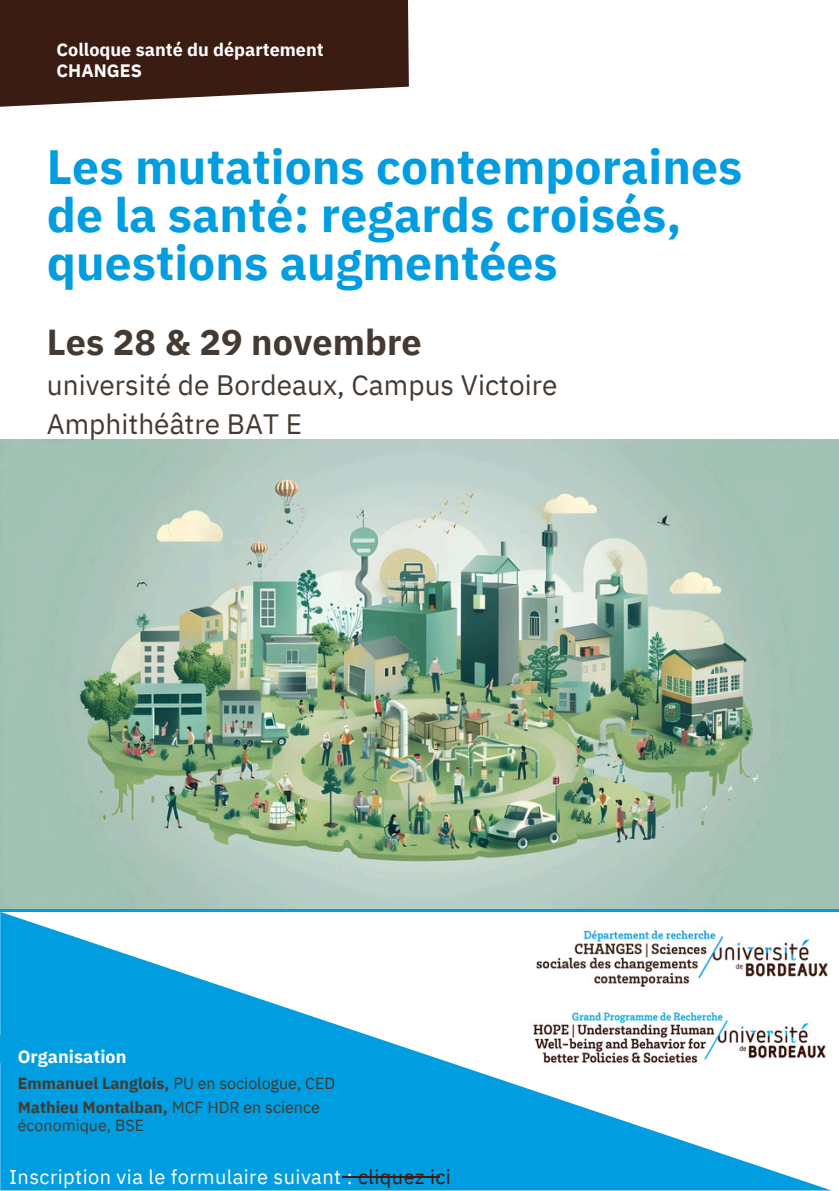
<style>
.page{position:relative;width:839px;height:1191px;background:#fff}
.page>*{position:absolute;margin:0;border:0;box-sizing:border-box;transform-origin:0 0}
.t1{font:700 48px/48px "IBM Plex Sans";color:#009de0}
.t2{font:700 36px "IBM Plex Sans";color:#443a31}
.t3{font:28px/39px "IBM Plex Sans";color:#443a31}
.t4{font:20px "IBM Plex Sans";letter-spacing:.02em;color:#fff}
.t5{font:700 18px/21px "IBM Plex Sans";color:#fff}
.t6{font:700 16px/24px "IBM Plex Sans";color:#443a31}
.t7{font:16px "IBM Plex Sans";color:#443a31}
.s1{font-weight:400}
.s2{color:#3b1c13}
</style>
<div class="page">
<svg style="left:0;top:0;width:409px;height:107px;background:#4e3229"></svg>
<svg style="left:0;top:912px;width:831px;height:279px;fill:#009de0"></svg>
<hr style="left:342px;top:1176px;width:97px;height:1px;background:#3b1c13">
<div style="left:0;top:1035px;width:150px;height:27px;background:#009de0"></div>
<img style="left:522px;top:995px;width:309px;height:84px">
<img style="left:521px;top:926px;width:310px;height:66px">
<img style="left:1px;top:439px;width:837px;height:470px">
<p class="t5" style="left:57px;top:39px;width:269px">Colloque santé du département<br>CHANGES</p>
<h3 class="t1" style="left:47px;top:142px;width:697px">Les mutations contemporaines de la santé: regards croisés, questions augmentées</h3>
<p class="t2" style="left:47px;top:318px;width:376px">Les 28 &amp; 29 novembre</p>
<p class="t3" style="left:47px;top:365px;width:512px">université de Bordeaux, Campus Victoire<br>Amphithéâtre BAT E</p>
<p class="t5" style="left:18px;top:1046px;width:110px">Organisation</p>
<p class="t6" style="left:18px;top:1071px;width:319px">Emmanuel Langlois, <span class="s1">PU en sociologue, CED<br></span>Mathieu Montalban, <span class="s1">MCF HDR en science</span></p>
<p class="t7" style="left:18px;top:1115px;width:128px">économique, BSE</p>
<p class="t4" style="left:9px;top:1164px;width:443px">Inscription via le formulaire suivant : <span class="s2">cliquez ici</span></p>
</div>
